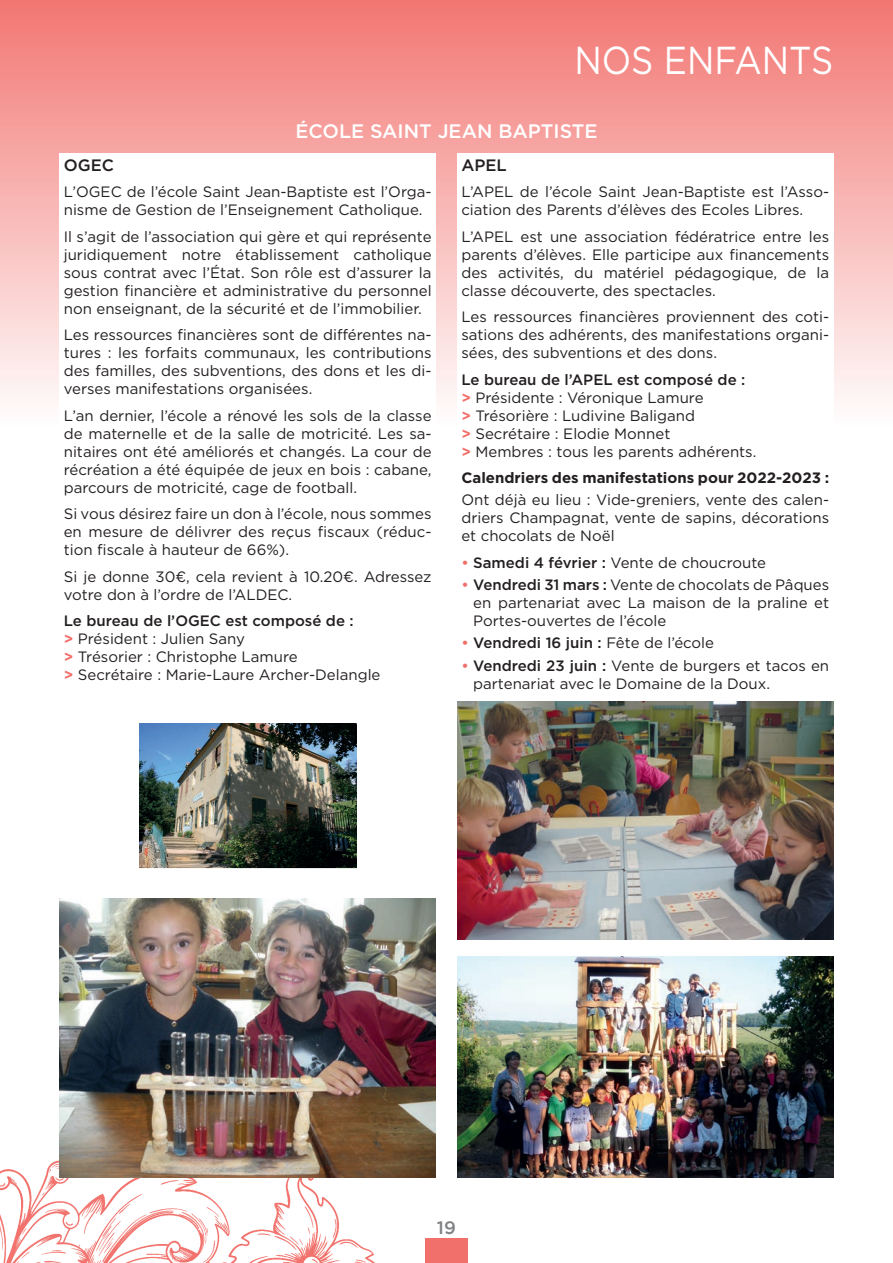
<style>
.page{position:relative;width:893px;height:1263px;background:#fff}
.page>*{position:absolute;margin:0;border:0;box-sizing:border-box;transform-origin:0 0}
.t1{font:39px "Gotham";color:#fff;scale:.89 1}
.t2{font:500 19.5px "Gotham";color:#fff}
.t3{font:500 18px "Gotham";color:#808285}
.t4{font:500 16.5px "Gotham";color:#231f20}
.t5{font:15px/18px "Gotham";color:#231f20;text-align:justify}
.t6{font:700 15px "Gotham";color:#231f20}
.t7{font:500 15px "Gotham";color:#231f20}
.s1{font-weight:500}
.s2{font-weight:700;color:#f2706c}
.s3{font-weight:500;color:#f2706c}
.s4{color:#f2706c}
.s5{font-weight:400}
</style>
<div class="page">
<img style="left:0;top:1148px;width:375px;height:115px">
<div style="left:0;top:0;width:893px;height:425px;background:linear-gradient(to bottom,#f27672,#fefdfd)"></div>
<div style="left:425px;top:1238px;width:43px;height:25px;background:#f2706c"></div>
<div style="left:60px;top:153px;width:376px;height:540px;background:#fff"></div>
<div style="left:457px;top:153px;width:376px;height:604px;background:#fff"></div>
<img style="left:139px;top:724px;width:217px;height:144px">
<img style="left:60px;top:899px;width:376px;height:279px">
<img style="left:457px;top:957px;width:376px;height:221px">
<img style="left:457px;top:702px;width:376px;height:238px">
<h1 class="t1" style="left:574px;top:35px;width:293px">NOS ENFANTS</h1>
<h2 class="t2" style="left:295px;top:118px;width:28px">École</h2>
<h2 class="t2" style="left:370px;top:118px;width:229px">SAINT JEAN BAPTISTE</h2>
<p class="t4" style="left:64px;top:154px;width:52px">OGEC</p>
<p class="t5" style="left:64px;top:182px;width:369px">L’OGEC de l’école Saint Jean-Baptiste est l’Orga&shy;nisme de Gestion de l’Enseignement Catholique.</p>
<p class="t5" style="left:64px;top:227px;width:369px">Il s’agit de l’association qui gère et qui représente juridiquement notre établissement catholique sous contrat avec l’État. Son rôle est d’assurer la gestion financière et administrative du personnel non enseignant, de la sécurité et de l’immobilier.</p>
<p class="t5" style="left:64px;top:325px;width:369px">Les ressources financières sont de différentes na&shy;tures : les forfaits communaux, les contributions des familles, des subventions, des dons et les di&shy;verses manifestations organisées.</p>
<p class="t5" style="left:64px;top:406px;width:369px">L’an dernier, l’école a rénové les sols de la classe de maternelle et de la salle de motricité. Les sa&shy;nitaires ont été améliorés et changés. La cour de récréation a été équipée de jeux en bois : cabane, parcours de motricité, cage de football.</p>
<p class="t5" style="left:64px;top:504px;width:369px">Si vous désirez faire un don à l’école, nous sommes en mesure de délivrer des reçus fiscaux (réduc&shy;tion fiscale à hauteur de 66%).</p>
<p class="t5" style="left:64px;top:567px;width:369px">Si je donne 30€, cela revient à 10.20€. Adressez votre don à l’ordre de l’ALDEC.</p>
<p class="t5" style="left:64px;top:611px;width:318px;text-align:left"><span class="s1">Le bureau de l’OGEC est composé de :<br></span><span class="s2">&gt;</span> Président : Julien Sany<br><span class="s2">&gt;</span> Trésorier : Christophe Lamure<br><span class="s2">&gt;</span> Secrétaire : Marie-Laure Archer-Delangle</p>
<p class="t4" style="left:461px;top:154px;width:47px">APEL</p>
<p class="t5" style="left:461px;top:182px;width:369px">L’APEL de l’école Saint Jean-Baptiste est l’Asso&shy;ciation des Parents d’élèves des Ecoles Libres.</p>
<p class="t5" style="left:461px;top:227px;width:369px">L’APEL est une association fédératrice entre les parents d’élèves. Elle participe aux financements des activités, du matériel pédagogique, de la classe découverte, des spectacles.</p>
<p class="t5" style="left:461px;top:307px;width:369px">Les ressources financières proviennent des coti&shy;sations des adhérents, des manifestations organi&shy;sées, des subventions et des dons.</p>
<p class="t5" style="left:461px;top:370px;width:297px;text-align:left"><span class="s1">Le bureau de l’APEL est composé de : </span><span class="s2">&gt;</span> Présidente : Véronique Lamure<br><span class="s2">&gt;</span> Trésorière : Ludivine Baligand<br><span class="s2">&gt;</span> Secrétaire : Elodie Monnet<br><span class="s2">&gt;</span> Membres : tous les parents adhérents.</p>
<p class="t6" style="left:461px;top:468px;width:369px">Calendriers des manifestations pour 2022-2023 :</p>
<p class="t5" style="left:461px;top:491px;width:369px">Ont déjà eu lieu : Vide-greniers, vente des calen&shy;driers Champagnat, vente de sapins, décorations et chocolats de Noël</p>
<p class="t5" style="left:461px;top:553px;width:306px"><span class="s3">•</span> <span class="s1">Samedi 4 février :</span> Vente de choucroute</p>
<p class="t5" style="left:473px;top:575px;width:357px;text-indent:-12px"><span class="s3">•</span> <span class="s1">Vendredi 31 mars :</span> Vente de chocolats de Pâques en partenariat avec La maison de la praline et Portes-ouvertes de l’école</p>
<p class="t7" style="left:461px;top:633px;width:254px"><span class="s4">•</span> Vendredi 16 juin : <span class="s5">Fête de l’école</span></p>
<p class="t5" style="left:473px;top:656px;width:357px;text-indent:-12px"><span class="s3">•</span> <span class="s1">Vendredi 23 juin :</span> Vente de burgers et tacos en partenariat avec le Domaine de la Doux.</p>
<p class="t3" style="left:437px;top:1216px;width:21px">19</p>
</div>
